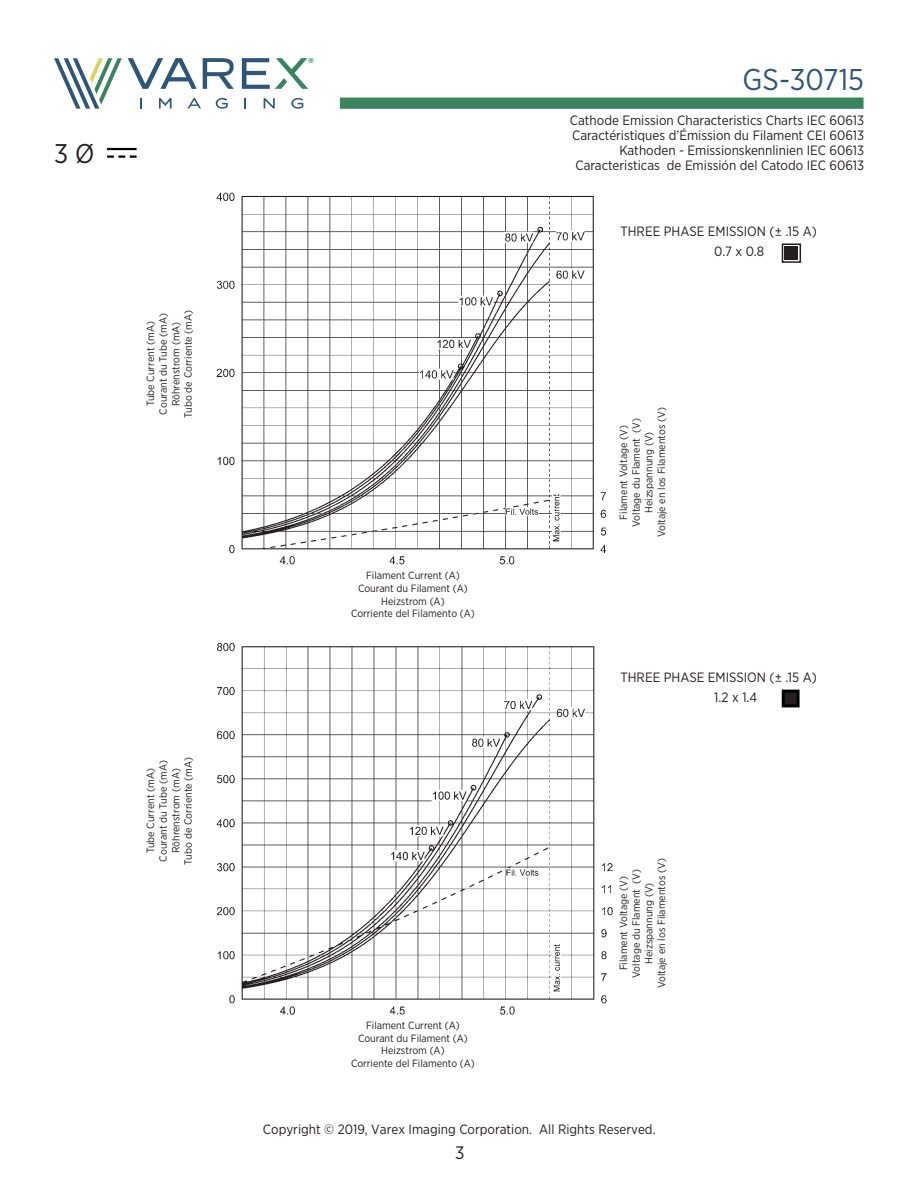
<style>
.page{position:relative;width:918px;height:1188px;background:#fff}
.page>*{position:absolute;margin:0;border:0;box-sizing:border-box;transform-origin:0 0}
.t1{font:30px "Gotham Narrow";color:#305676}
.t2{font:27px "Gotham Narrow";color:#231f20}
.t3{font:18px "Gotham Narrow";color:#231f20}
.t4{font:13.5px "Gotham Narrow";color:#231f20}
.t5{font:11.7px "Neutraface Text Book Alt";color:#0a8348}
.t6{font:10.5px "Gotham Narrow";color:#231f20}
</style>
<div class="page">
<div style="left:340px;top:98px;width:524px;height:11px;background:#39835d"></div>
<svg style="left:54px;top:58px;width:68px;height:51px"></svg>
<svg style="left:140px;top:98px;width:2px;height:10px"></svg>
<svg style="left:159px;top:98px;width:13px;height:10px"></svg>
<svg style="left:188px;top:98px;width:13px;height:10px"></svg>
<svg style="left:216px;top:98px;width:12px;height:11px"></svg>
<svg style="left:264px;top:98px;width:11px;height:10px"></svg>
<svg style="left:291px;top:98px;width:12px;height:11px"></svg>
<svg style="left:128px;top:58px;width:180px;height:31px"></svg>
<hr style="left:107px;top:148px;width:30px;height:2px;background:#000">
<svg style="left:107px;top:155px;width:30px;height:3px"></svg>
<div style="left:785px;top:246px;width:13px;height:14px;background:#231f20"></div>
<div style="left:782px;top:243px;width:19px;height:20px;border:2px solid #231f20"></div>
<div style="left:783px;top:691px;width:15px;height:15px;background:#231f20"></div>
<div style="left:782px;top:690px;width:18px;height:17px;border:3px solid #000"></div>
<img style="left:216px;top:192px;width:391px;height:373px">
<img style="left:217px;top:643px;width:396px;height:372px">
<p class="t2" style="left:54px;top:137px;width:42px">3 Ø</p>
<p class="t6" style="left:144px;top:406px;width:87px;rotate:-90deg">Tube Current (mA)</p>
<p class="t6" style="left:157px;top:415px;width:103px;rotate:-90deg">Courant du Tube (mA)</p>
<p class="t6" style="left:169px;top:406px;width:86px;rotate:-90deg">Röhrenstrom (mA)</p>
<p class="t6" style="left:182px;top:418px;width:109px;rotate:-90deg">Tubo de Corriente (mA)</p>
<p class="t6" style="left:144px;top:853px;width:87px;rotate:-90deg">Tube Current (mA)</p>
<p class="t6" style="left:157px;top:862px;width:103px;rotate:-90deg">Courant du Tube (mA)</p>
<p class="t6" style="left:169px;top:853px;width:86px;rotate:-90deg">Röhrenstrom (mA)</p>
<p class="t6" style="left:182px;top:865px;width:109px;rotate:-90deg">Tubo de Corriente (mA)</p>
<p class="t5" style="left:308px;top:54px;width:7px">®</p>
<p class="t6" style="left:366px;top:569px;width:95px">Filament Current (A)</p>
<p class="t6" style="left:358px;top:582px;width:111px">Courant du Filament (A)</p>
<p class="t6" style="left:381px;top:594px;width:65px">Heizstrom (A)</p>
<p class="t6" style="left:351px;top:607px;width:125px">Corriente del Filamento (A)</p>
<p class="t6" style="left:366px;top:1019px;width:95px">Filament Current (A)</p>
<p class="t6" style="left:358px;top:1032px;width:111px">Courant du Filament (A)</p>
<p class="t6" style="left:381px;top:1044px;width:65px">Heizstrom (A)</p>
<p class="t6" style="left:351px;top:1057px;width:125px">Corriente del Filamento (A)</p>
<h1 class="t1" style="left:743px;top:61px;width:123px">GS-30715</h1>
<p class="t4" style="left:570px;top:112px;width:296px">Cathode Emission Characteristics Charts IEC 60613</p>
<p class="t4" style="left:572px;top:127px;width:294px">Caractéristiques d’Émission du Filament CEI 60613</p>
<p class="t4" style="left:619px;top:142px;width:246px">Kathoden - Emissionskennlinien IEC 60613</p>
<p class="t4" style="left:575px;top:157px;width:290px">Caracteristicas de Emissión del Catodo IEC 60613</p>
<p class="t4" style="left:620px;top:223px;width:198px">THREE PHASE EMISSION (± .15 A)</p>
<p class="t4" style="left:714px;top:243px;width:51px">0.7 x 0.8</p>
<p class="t6" style="left:655px;top:537px;width:131px;rotate:-90deg">Voltaje en los Filamentos (V)</p>
<p class="t6" style="left:617px;top:520px;width:96px;rotate:-90deg">Filament Voltage (V)</p>
<p class="t6" style="left:630px;top:527px;width:110px;rotate:-90deg">Voltage du Flament (V)</p>
<p class="t6" style="left:642px;top:513px;width:83px;rotate:-90deg">Heizspannung (V)</p>
<p class="t4" style="left:620px;top:669px;width:198px">THREE PHASE EMISSION (± .15 A)</p>
<p class="t4" style="left:714px;top:688px;width:45px">1.2 x 1.4</p>
<p class="t6" style="left:655px;top:988px;width:131px;rotate:-90deg">Voltaje en los Filamentos (V)</p>
<p class="t6" style="left:617px;top:970px;width:96px;rotate:-90deg">Filament Voltage (V)</p>
<p class="t6" style="left:630px;top:978px;width:110px;rotate:-90deg">Voltage du Flament (V)</p>
<p class="t6" style="left:642px;top:964px;width:83px;rotate:-90deg">Heizspannung (V)</p>
<p class="t4" style="left:263px;top:1121px;width:394px">Copyright © 2019, Varex Imaging Corporation. All Rights Reserved.</p>
<h3 class="t3" style="left:455px;top:1142px;width:11px">3</h3>
</div>
